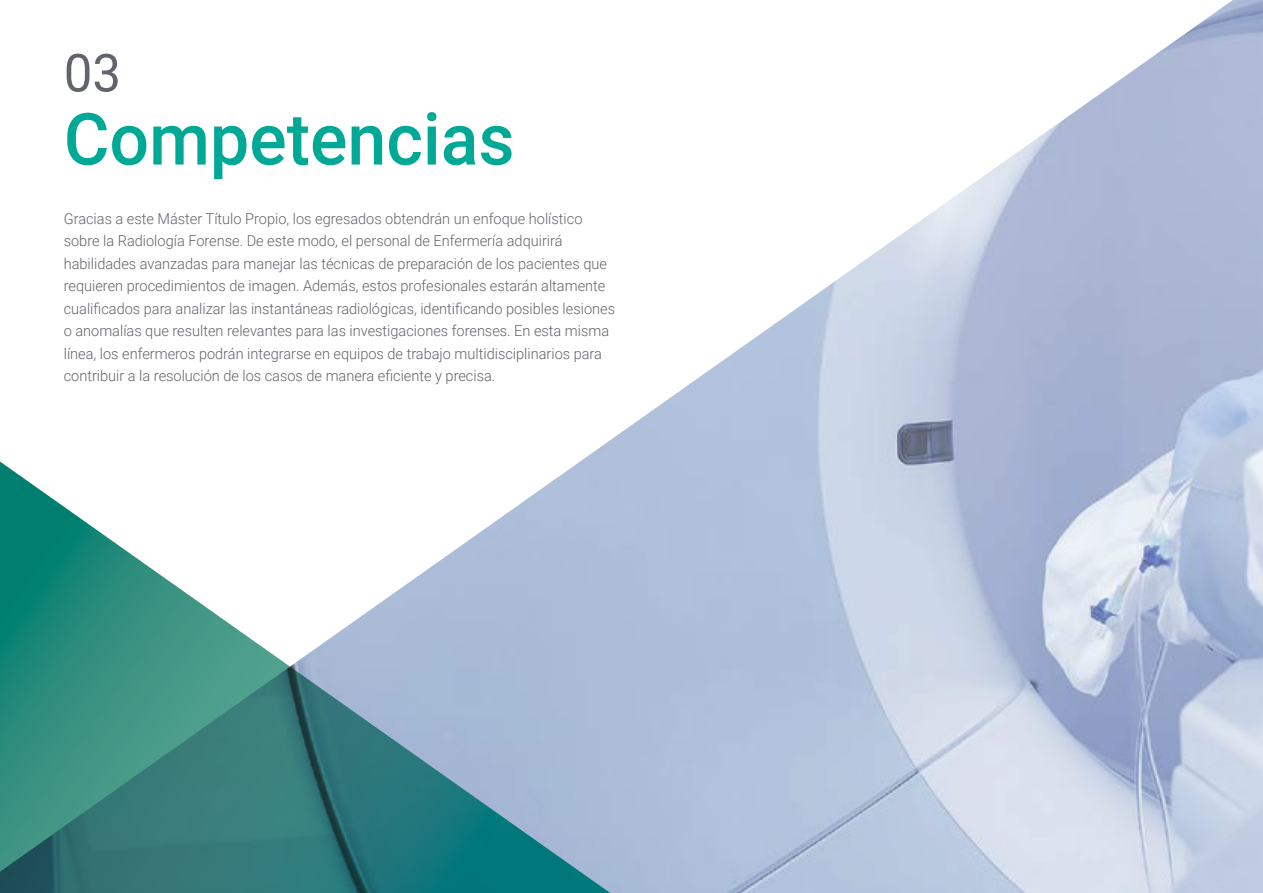
<style>
.page{position:relative;width:1263px;height:893px;background:#fff}
.page>*{position:absolute;margin:0;border:0;box-sizing:border-box;transform-origin:0 0}
.t1{font:500 72px "Roboto";color:#00a996}
.t2{font:52.5px "Roboto";color:#61646a}
.t3{font:300 15px/22.5px "Roboto";color:#61646a}
</style>
<div class="page">
<img style="left:602px;top:0;width:661px;height:893px">
<svg style="left:0;top:446px;width:640px;height:447px"></svg>
<h2 class="t2" style="left:64px;top:36px;width:59px">03</h2>
<h1 class="t1" style="left:64px;top:89px;width:452px">Competencias</h1>
<p class="t3" style="left:64px;top:207px;width:553px">Gracias a este Máster Título Propio, los egresados obtendrán un enfoque holístico sobre la Radiología Forense. De este modo, el personal de Enfermería adquirirá habilidades avanzadas para manejar las técnicas de preparación de los pacientes que requieren procedimientos de imagen. Además, estos profesionales estarán altamente cualificados para analizar las instantáneas radiológicas, identificando posibles lesiones o anomalías que resulten relevantes para las investigaciones forenses. En esta misma línea, los enfermeros podrán integrarse en equipos de trabajo multidisciplinarios para contribuir a la resolución de los casos de manera eficiente y precisa.</p>
</div>
